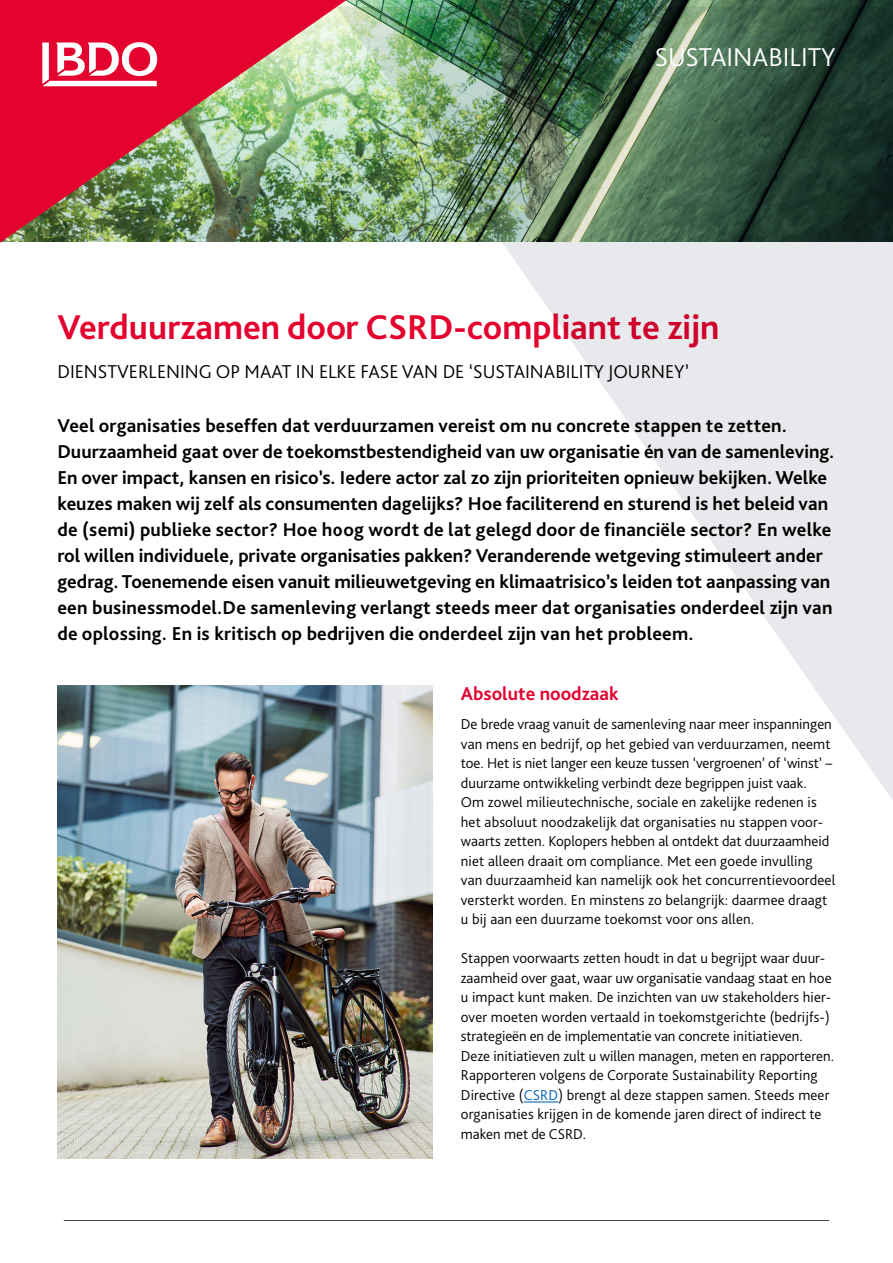
<style>
.page{position:relative;width:893px;height:1263px;background:#fff}
.page>*{position:absolute;margin:0;border:0;box-sizing:border-box;transform-origin:0 0}
.t1{font:700 36px "Bliss Pro";color:#e4032e}
.t2{font:300 27px "Bliss Pro";color:#fff}
.t3{font:700 19.5px/26px "Bliss Pro";color:#000}
.t4{font:300 19.5px "Bliss Pro";color:#000}
.t5{font:700 19.5px "Bliss Pro";color:#e4032e}
.t6{font:300 15px/19.5px "Bliss Pro";letter-spacing:.01em;color:#000}
.s1{color:#0062b8}
</style>
<div class="page">
<hr style="left:524px;top:1101px;width:34px;height:1px;background:#0062b8">
<img style="left:57px;top:685px;width:375px;height:473px">
<svg style="left:337px;top:7px;width:556px;height:812px"></svg>
<img style="left:0;top:0;width:346px;height:243px">
<svg style="left:42px;top:42px;width:115px;height:44px"></svg>
<hr style="left:64px;top:1220px;width:765px;height:1px;background:#494643">
<h2 class="t2" style="left:655px;top:40px;width:182px">SUSTAINABILITY</h2>
<h1 class="t1" style="left:57px;top:305px;width:664px">Verduurzamen door CSRD-compliant te zijn</h1>
<h3 class="t4" style="left:57px;top:359px;width:633px">DIENSTVERLENING OP MAAT IN ELKE FASE VAN DE ‘SUSTAINABILITY JOURNEY’</h3>
<p class="t3" style="left:57px;top:412px;width:778px">Veel organisaties beseffen dat verduurzamen vereist om nu concrete stappen te zetten.<br>Duurzaamheid gaat over de toekomstbestendigheid van uw organisatie én van de samenleving.<br>En over impact, kansen en risico’s. Iedere actor zal zo zijn prioriteiten opnieuw bekijken. Welke keuzes maken wij zelf als consumenten dagelijks? Hoe faciliterend en sturend is het beleid van de (semi) publieke sector? Hoe hoog wordt de lat gelegd door de financiële sector? En welke rol willen individuele, private organisaties pakken? Veranderende wetgeving stimuleert ander gedrag. Toenemende eisen vanuit milieuwetgeving en klimaatrisico’s leiden tot aanpassing van een businessmodel.De samenleving verlangt steeds meer dat organisaties onderdeel zijn van de oplossing. En is kritisch op bedrijven die onderdeel zijn van het probleem.</p>
<h3 class="t5" style="left:461px;top:681px;width:159px">Absolute noodzaak</h3>
<p class="t6" style="left:461px;top:714px;width:376px">De brede vraag vanuit de samenleving naar meer inspanningen van mens en bedrijf, op het gebied van verduurzamen, neemt toe. Het is niet langer een keuze tussen ‘vergroenen’ of ‘winst’ – duurzame ontwikkeling verbindt deze begrippen juist vaak.<br>Om zowel milieutechnische, sociale en zakelijke redenen is het absoluut noodzakelijk dat organisaties nu stappen voor&shy;waarts zetten. Koplopers hebben al ontdekt dat duurzaamheid niet alleen draait om compliance. Met een goede invulling van duurzaamheid kan namelijk ook het concurrentievoordeel versterkt worden. En minstens zo belangrijk: daarmee draagt u bij aan een duurzame toekomst voor ons allen.</p>
<p class="t6" style="left:461px;top:948px;width:375px">Stappen voorwaarts zetten houdt in dat u begrijpt waar duur&shy;zaamheid over gaat, waar uw organisatie vandaag staat en hoe u impact kunt maken. De inzichten van uw stakeholders hier&shy;over moeten worden vertaald in toekomstgerichte (bedrijfs-) strategieën en de implementatie van concrete initiatieven.<br>Deze initiatieven zult u willen managen, meten en rapporteren.<br>Rapporteren volgens de Corporate Sustainability Reporting Directive (<span class="s1">CSRD</span>) brengt al deze stappen samen. Steeds meer organisaties krijgen in de komende jaren direct of indirect te maken met de CSRD.</p>
</div>
